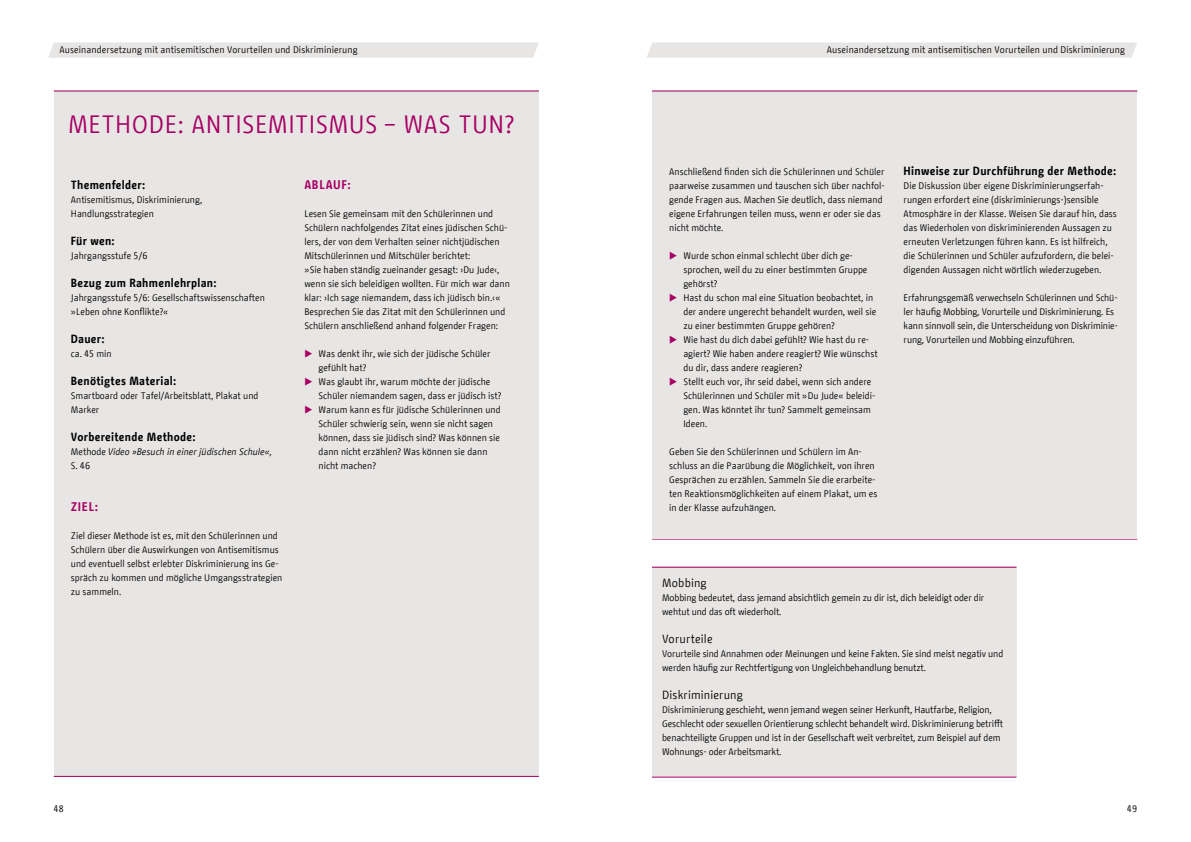
<style>
.page{position:relative;width:1191px;height:842px;background:#fff}
.page>*{position:absolute;margin:0;border:0;box-sizing:border-box;transform-origin:0 0}
.Überschrift_H2_25_28_pt{font:25px "BMF Change";letter-spacing:.015em;color:#a70063}
.Zwischenüberschrift_H3_12_5_14_pt{font:700 12.5px "BMF Change";letter-spacing:.05em;color:#a70063}
.Zwischenüberschrift_H4_11_8_14_pt{font:700 11.8px "BMF Change";letter-spacing:.025em;color:#000}
.Grafik_Tabelle_Überschrift_11_8_pt{font:11.8px "BMF Change";letter-spacing:.015em;color:#000}
.Fliesstext_9_5_14_pt{font:9.5px/14px "BMF Change";color:#000}
.Grafik_Tabelle_Überschrift_11_8_pt-2{font:9.5px/14px "BMF Change";letter-spacing:-.01em;color:#000}
.Fliesstext_9_5_14_pt-2{font:italic 9.5px "BMF Change";color:#000}
.s1{font-style:normal}
</style>
<div class="page">
<div style="left:54px;top:91px;width:485px;height:686px;background:#e8e6e5"></div>
<hr style="left:54px;top:91px;width:484px;height:1px;background:#a70063">
<hr style="left:54px;top:776px;width:484px;height:1px;background:#a70063">
<hr style="left:652px;top:539px;width:484px;height:1px;background:#a70063">
<div style="left:652px;top:91px;width:485px;height:448px;background:#e8e6e5"></div>
<hr style="left:652px;top:91px;width:484px;height:1px;background:#a70063">
<div style="left:652px;top:567px;width:364px;height:210px;background:#e8e6e5"></div>
<hr style="left:652px;top:567px;width:364px;height:1px;background:#a70063">
<hr style="left:652px;top:777px;width:364px;height:1px;background:#a70063">
<div style="left:48px;top:43px;width:491px;height:15px;background:#e8e6e5"></div>
<div style="left:647px;top:43px;width:490px;height:15px;background:#e8e6e5"></div>
<p class="Fliesstext_9_5_14_pt" style="left:60px;top:43px;width:300px">Auseinandersetzung mit antisemitischen Vorurteilen und Diskriminierung</p>
<p class="Fliesstext_9_5_14_pt" style="left:827px;top:43px;width:300px">Auseinandersetzung mit antisemitischen Vorurteilen und Diskriminierung</p>
<p class="Überschrift_H2_25_28_pt" style="left:68px;top:106px;width:448px">METHODE: ANTISEMITISMUS – WAS TUN?</p>
<p class="Zwischenüberschrift_H4_11_8_14_pt" style="left:71px;top:176px;width:76px">Themenfelder:</p>
<p class="Fliesstext_9_5_14_pt" style="left:71px;top:192px;width:133px">Antisemitismus, Diskriminierung,<br>Handlungsstrategien</p>
<p class="Zwischenüberschrift_H4_11_8_14_pt" style="left:71px;top:232px;width:45px">Für wen:</p>
<p class="Fliesstext_9_5_14_pt" style="left:71px;top:248px;width:78px">Jahrgangsstufe 5/6</p>
<p class="Zwischenüberschrift_H4_11_8_14_pt" style="left:71px;top:274px;width:147px">Bezug zum Rahmenlehrplan:</p>
<p class="Fliesstext_9_5_14_pt" style="left:71px;top:290px;width:195px">Jahrgangsstufe 5/6: Gesellschaftswissenschaften »Leben ohne Konflikte?«</p>
<p class="Zwischenüberschrift_H4_11_8_14_pt" style="left:71px;top:330px;width:35px">Dauer:</p>
<p class="Fliesstext_9_5_14_pt" style="left:71px;top:346px;width:42px">ca. 45 min</p>
<p class="Zwischenüberschrift_H4_11_8_14_pt" style="left:71px;top:372px;width:107px">Benötigtes Material:</p>
<p class="Fliesstext_9_5_14_pt" style="left:71px;top:388px;width:189px">Smartboard oder Tafel/Arbeitsblatt, Plakat und<br>Marker</p>
<p class="Zwischenüberschrift_H4_11_8_14_pt" style="left:71px;top:428px;width:126px">Vorbereitende Methode:</p>
<p class="Fliesstext_9_5_14_pt-2" style="left:71px;top:445px;width:202px"><span class="s1">Methode</span> Video »Besuch in einer jüdischen Schule«,</p>
<p class="Fliesstext_9_5_14_pt" style="left:71px;top:458px;width:21px">S. 46</p>
<p class="Zwischenüberschrift_H3_12_5_14_pt" style="left:71px;top:497px;width:29px">ZIEL:</p>
<p class="Fliesstext_9_5_14_pt" style="left:71px;top:528px;width:213px">Ziel dieser Methode ist es, mit den Schülerinnen und Schülern über die Auswirkungen von Antisemitismus und eventuell selbst erlebter Diskriminierung ins Ge&shy;spräch zu kommen und mögliche Umgangsstrategien zu sammeln.</p>
<p class="Zwischenüberschrift_H3_12_5_14_pt" style="left:304px;top:175px;width:48px">ABLAUF:</p>
<p class="Fliesstext_9_5_14_pt" style="left:304px;top:206px;width:205px">Lesen Sie gemeinsam mit den Schülerinnen und Schülern nachfolgendes Zitat eines jüdischen Schü&shy;lers, der von dem Verhalten seiner nichtjüdischen Mitschülerinnen und Mitschüler berichtet:</p>
<p class="Fliesstext_9_5_14_pt" style="left:304px;top:262px;width:207px">»Sie haben ständig zueinander gesagt: ›Du Jude‹, wenn sie sich beleidigen wollten. Für mich war dann klar: ›Ich sage niemandem, dass ich jüdisch bin.‹«</p>
<p class="Fliesstext_9_5_14_pt" style="left:304px;top:304px;width:202px">Besprechen Sie das Zitat mit den Schülerinnen und<br>Schülern anschließend anhand folgender Fragen:</p>
<p class="Fliesstext_9_5_14_pt" style="left:318px;top:346px;width:173px">Was denkt ihr, wie sich der jüdische Schüler gefühlt hat?</p>
<p class="Fliesstext_9_5_14_pt" style="left:318px;top:374px;width:184px">Was glaubt ihr, warum möchte der jüdische<br>Schüler niemandem sagen, dass er jüdisch ist?</p>
<p class="Fliesstext_9_5_14_pt" style="left:318px;top:402px;width:184px">Warum kann es für jüdische Schülerinnen und Schüler schwierig sein, wenn sie nicht sagen können, dass sie jüdisch sind? Was können sie dann nicht erzählen? Was können sie dann nicht machen?</p>
<p class="Fliesstext_9_5_14_pt" style="left:669px;top:164px;width:217px">Anschließend finden sich die Schülerinnen und Schüler paarweise zusammen und tauschen sich über nachfol&shy;gende Fragen aus. Machen Sie deutlich, dass niemand eigene Erfahrungen teilen muss, wenn er oder sie das nicht möchte.</p>
<p class="Fliesstext_9_5_14_pt" style="left:683px;top:248px;width:186px">Wurde schon einmal schlecht über dich ge&shy;sprochen, weil du zu einer bestimmten Gruppe gehörst?</p>
<p class="Fliesstext_9_5_14_pt" style="left:683px;top:290px;width:194px">Hast du schon mal eine Situation beobachtet, in der andere ungerecht behandelt wurden, weil sie zu einer bestimmten Gruppe gehören?</p>
<p class="Fliesstext_9_5_14_pt" style="left:683px;top:332px;width:196px">Wie hast du dich dabei gefühlt? Wie hast du re&shy;agiert? Wie haben andere reagiert? Wie wünschst du dir, dass andere reagieren?</p>
<p class="Fliesstext_9_5_14_pt" style="left:683px;top:374px;width:193px">Stellt euch vor, ihr seid dabei, wenn sich andere Schülerinnen und Schüler mit »Du Jude« beleidi&shy;gen. Was könntet ihr tun? Sammelt gemeinsam Ideen.</p>
<p class="Fliesstext_9_5_14_pt" style="left:669px;top:444px;width:210px">Geben Sie den Schülerinnen und Schülern im An&shy;schluss an die Paarübung die Möglichkeit, von ihren Gesprächen zu erzählen. Sammeln Sie die erarbeite&shy;ten Reaktionsmöglichkeiten auf einem Plakat, um es in der Klasse aufzuhängen.</p>
<p class="Zwischenüberschrift_H4_11_8_14_pt" style="left:903px;top:162px;width:214px">Hinweise zur Durchführung der Methode:</p>
<p class="Fliesstext_9_5_14_pt" style="left:903px;top:178px;width:215px">Die Diskussion über eigene Diskriminierungserfah&shy;rungen erfordert eine (diskriminierungs-)sensible Atmosphäre in der Klasse. Weisen Sie darauf hin, dass das Wiederholen von diskriminierenden Aussagen zu erneuten Verletzungen führen kann. Es ist hilfreich, die Schülerinnen und Schüler aufzufordern, die belei&shy;digenden Aussagen nicht wörtlich wiederzugeben.</p>
<p class="Fliesstext_9_5_14_pt" style="left:903px;top:290px;width:216px">Erfahrungsgemäß verwechseln Schülerinnen und Schü&shy;ler häufig Mobbing, Vorurteile und Diskriminierung. Es kann sinnvoll sein, die Unterscheidung von Diskriminie&shy;rung, Vorurteilen und Mobbing einzuführen.</p>
<p class="Grafik_Tabelle_Überschrift_11_8_pt" style="left:662px;top:575px;width:46px">Mobbing</p>
<p class="Grafik_Tabelle_Überschrift_11_8_pt-2" style="left:662px;top:591px;width:324px">Mobbing bedeutet, dass jemand absichtlich gemein zu dir ist, dich beleidigt oder dir wehtut und das oft wiederholt.</p>
<p class="Grafik_Tabelle_Überschrift_11_8_pt" style="left:662px;top:631px;width:52px">Vorurteile</p>
<p class="Grafik_Tabelle_Überschrift_11_8_pt-2" style="left:662px;top:647px;width:343px">Vorurteile sind Annahmen oder Meinungen und keine Fakten. Sie sind meist negativ und werden häufig zur Rechtfertigung von Ungleichbehandlung benutzt.</p>
<p class="Grafik_Tabelle_Überschrift_11_8_pt" style="left:662px;top:687px;width:82px">Diskriminierung</p>
<p class="Grafik_Tabelle_Überschrift_11_8_pt-2" style="left:662px;top:703px;width:342px">Diskriminierung geschieht, wenn jemand wegen seiner Herkunft, Hautfarbe, Religion, Geschlecht oder sexuellen Orientierung schlecht behandelt wird. Diskriminierung betrifft benachteiligte Gruppen und ist in der Gesellschaft weit verbreitet, zum Beispiel auf dem Wohnungs- oder Arbeitsmarkt.</p>
<p class="Fliesstext_9_5_14_pt" style="left:54px;top:801px;width:11px">48</p>
<p class="Fliesstext_9_5_14_pt" style="left:1127px;top:801px;width:11px">49</p>
</div>
